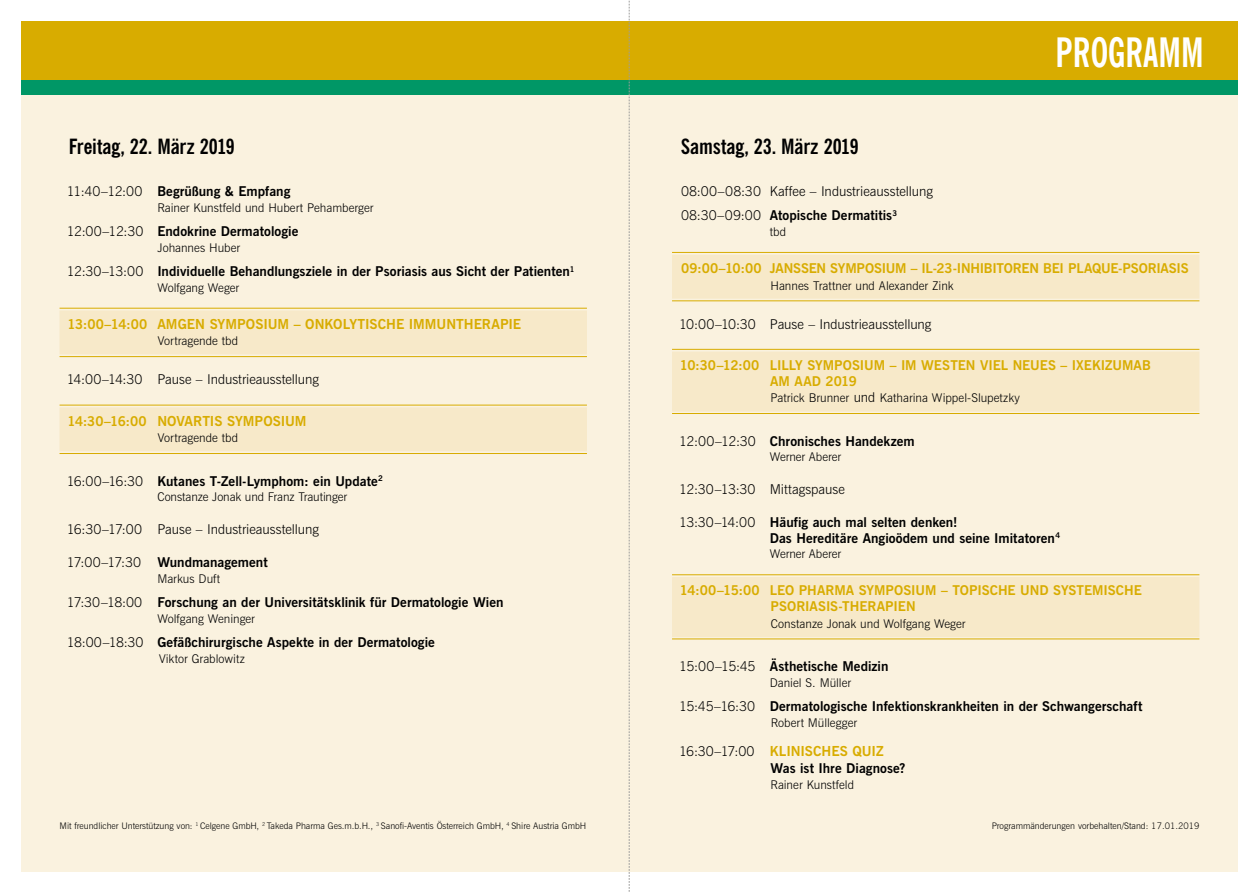
<style>
.page{position:relative;width:1259px;height:893px;background:#fff}
.page>*{position:absolute;margin:0;border:0;box-sizing:border-box;transform-origin:0 0}
.t1{font:700 condensed 40.5px "News Gothic BT";color:#fff;scale:.87 1}
.t2{font:700 condensed 21px "News Gothic BT";letter-spacing:-.005em;color:#000}
.t3{font:700 13.8px "News Gothic BT";letter-spacing:-.005em;color:#d8ac00}
.t4{font:700 13.5px/15.8px "News Gothic BT";color:#000}
.t5{font:300 13.5px/24.3px "News Gothic BT";letter-spacing:-.005em;color:#000}
.t6{font:700 13.5px/15.8px "News Gothic BT";letter-spacing:-.005em;color:#d8ac00}
.t7{font:300 12px "News Gothic BT";color:#000}
.t8{font:300 9px "News Gothic BT";letter-spacing:-.005em;color:#000}
.s1{font-weight:300}
.s2{font-size:13.5px}
.s3{font-weight:700}
.s4{font-weight:300;font-size:13.5px;color:#000}
</style>
<div class="page">
<div style="left:21px;top:95px;width:1216px;height:777px;background:#faf2df"></div>
<div style="left:21px;top:21px;width:1216px;height:61px;background:#d8ac00"></div>
<div style="left:21px;top:80px;width:1216px;height:15px;background:#009766"></div>
<hr style="left:60px;top:308px;width:527px;height:1px;background:#d8ac00">
<div style="left:60px;top:310px;width:527px;height:44px;background:#f7e9c9"></div>
<hr style="left:60px;top:356px;width:527px;height:1px;background:#d8ac00">
<hr style="left:60px;top:405px;width:527px;height:1px;background:#d8ac00">
<div style="left:60px;top:407px;width:527px;height:44px;background:#f7e9c9"></div>
<hr style="left:60px;top:453px;width:527px;height:1px;background:#d8ac00">
<hr style="left:672px;top:252px;width:527px;height:1px;background:#d8ac00">
<div style="left:672px;top:255px;width:527px;height:44px;background:#f7e9c9"></div>
<hr style="left:672px;top:301px;width:527px;height:1px;background:#d8ac00">
<hr style="left:672px;top:349px;width:527px;height:1px;background:#d8ac00">
<div style="left:672px;top:352px;width:527px;height:60px;background:#f7e9c9"></div>
<hr style="left:672px;top:413px;width:527px;height:1px;background:#d8ac00">
<hr style="left:672px;top:574px;width:527px;height:1px;background:#d8ac00">
<div style="left:672px;top:577px;width:527px;height:60px;background:#f7e9c9"></div>
<hr style="left:672px;top:639px;width:527px;height:1px;background:#d8ac00">
<svg style="left:629px;top:0;width:1px;height:892px"></svg>
<h2 class="t2" style="left:69px;top:134px;width:168px">Freitag, 22. März 2019</h2>
<p class="t4" style="left:67px;top:183px;width:225px"><span class="s1">11:40–12:00</span> Begrüßung &amp; Empfang</p>
<p class="t7" style="left:157px;top:200px;width:218px">Rainer Kunstfeld und Hubert Pehamberger</p>
<p class="t4" style="left:67px;top:223px;width:233px"><span class="s1">12:00–12:30</span> Endokrine Dermatologie</p>
<p class="t7" style="left:157px;top:240px;width:84px">Johannes Huber</p>
<p class="t4" style="left:67px;top:263px;width:509px"><span class="s1">12:30–13:00</span> Individuelle Behandlungsziele in der Psoriasis aus Sicht der Patienten<sup>1</sup></p>
<p class="t7" style="left:157px;top:280px;width:83px">Wolfgang Weger</p>
<p class="t3" style="left:67px;top:315px;width:455px"><span class="s2">13:00–14:00</span> AMGEN SYMPOSIUM – ONKOLYTISCHE IMMUNTHERAPIE</p>
<p class="t7" style="left:158px;top:334px;width:82px">Vortragende tbd</p>
<p class="t5" style="left:67px;top:367px;width:254px">14:00–14:30 Pause – Industrieausstellung</p>
<p class="t3" style="left:67px;top:412px;width:241px"><span class="s2">14:30–16:00</span> NOVARTIS SYMPOSIUM</p>
<p class="t7" style="left:158px;top:431px;width:82px">Vortragende tbd</p>
<p class="t4" style="left:67px;top:473px;width:318px"><span class="s1">16:00–16:30</span> Kutanes T-Zell-Lymphom: ein Update<sup>2</sup></p>
<p class="t7" style="left:157px;top:490px;width:191px">Constanze Jonak und Franz Trautinger</p>
<p class="t5" style="left:67px;top:517px;width:254px">16:30–17:00 Pause – Industrieausstellung</p>
<p class="t4" style="left:67px;top:554px;width:202px"><span class="s1">17:00–17:30</span> Wundmanagement</p>
<p class="t7" style="left:157px;top:571px;width:64px">Markus Duft</p>
<p class="t4" style="left:67px;top:594px;width:438px"><span class="s1">17:30–18:00</span> Forschung an der Universitätsklinik für Dermatologie Wien</p>
<p class="t7" style="left:157px;top:611px;width:99px">Wolfgang Weninger</p>
<p class="t4" style="left:67px;top:634px;width:370px"><span class="s1">18:00–18:30</span> Gefäßchirurgische Aspekte in der Dermatologie</p>
<p class="t7" style="left:159px;top:651px;width:87px">Viktor Grablowitz</p>
<h1 class="t1" style="left:1055px;top:28px;width:172px">PROGRAMM</h1>
<h2 class="t2" style="left:681px;top:134px;width:180px">Samstag, 23. März 2019</h2>
<p class="t5" style="left:681px;top:179px;width:253px">08:00–08:30 Kaffee – Industrieausstellung<br>08:30–09:00 <span class="s3">Atopische Dermatitis</span><sup>3</sup></p>
<p class="t7" style="left:770px;top:225px;width:18px">tbd</p>
<p class="t6" style="left:681px;top:260px;width:509px">09:00–10:00 JANSSEN SYMPOSIUM – IL-23-INHIBITOREN BEI PLAQUE-PSORIASIS</p>
<p class="t7" style="left:770px;top:278px;width:185px">Hannes Trattner und Alexander Zink</p>
<p class="t5" style="left:679px;top:312px;width:254px">10:00–10:30 Pause – Industrieausstellung</p>
<p class="t6" style="left:770px;top:357px;width:382px;text-indent:-90px">10:30–12:00 LILLY SYMPOSIUM – IM WESTEN VIEL NEUES – IXEKIZUMAB<br>AM AAD 2019</p>
<p class="t7" style="left:770px;top:391px;width:251px">Patrick Brunner <span class="s2">und</span> Katharina Wippel-Slupetzky</p>
<p class="t4" style="left:679px;top:433px;width:237px"><span class="s1">12:00–12:30</span> Chronisches Handekzem</p>
<p class="t7" style="left:770px;top:450px;width:73px">Werner Aberer</p>
<p class="t5" style="left:679px;top:477px;width:167px">12:30–13:30 Mittagspause</p>
<p class="t4" style="left:770px;top:514px;width:292px;text-indent:-91px"><span class="s1">13:30–14:00</span> Häufig auch mal selten denken!<br>Das Hereditäre Angioödem und seine Imitatoren<sup>4</sup></p>
<p class="t7" style="left:770px;top:547px;width:73px">Werner Aberer</p>
<p class="t6" style="left:770px;top:583px;width:373px;text-indent:-91px">14:00–15:00 LEO PHARMA SYMPOSIUM – TOPISCHE UND SYSTEMISCHE<br>PSORIASIS-THERAPIEN</p>
<p class="t7" style="left:770px;top:616px;width:196px">Constanze Jonak und Wolfgang Weger</p>
<p class="t4" style="left:679px;top:658px;width:211px"><span class="s1">15:00–15:45</span> Ästhetische Medizin</p>
<p class="t7" style="left:770px;top:675px;width:83px">Daniel S. Müller</p>
<p class="t4" style="left:679px;top:698px;width:464px"><span class="s1">15:45–16:30</span> Dermatologische Infektionskrankheiten in der Schwangerschaft</p>
<p class="t7" style="left:770px;top:715px;width:88px">Robert Müllegger</p>
<p class="t3" style="left:679px;top:743px;width:206px"><span class="s4">16:30–17:00</span> KLINISCHES QUIZ</p>
<p class="t4" style="left:770px;top:760px;width:136px">Was ist Ihre Diagnose?</p>
<p class="t7" style="left:770px;top:777px;width:85px">Rainer Kunstfeld</p>
<p class="t8" style="left:60px;top:820px;width:528px">Mit freundlicher Unterstützung von: <sup>1</sup> Celgene GmbH, <sup>2</sup> Takeda Pharma Ges.m.b.H., <sup>3</sup> Sanofi-Aventis Österreich GmbH, <sup>4</sup> Shire Austria GmbH</p>
<p class="t8" style="left:991px;top:820px;width:209px">Programmänderungen vorbehalten/Stand: 17.01.2019</p>
</div>
